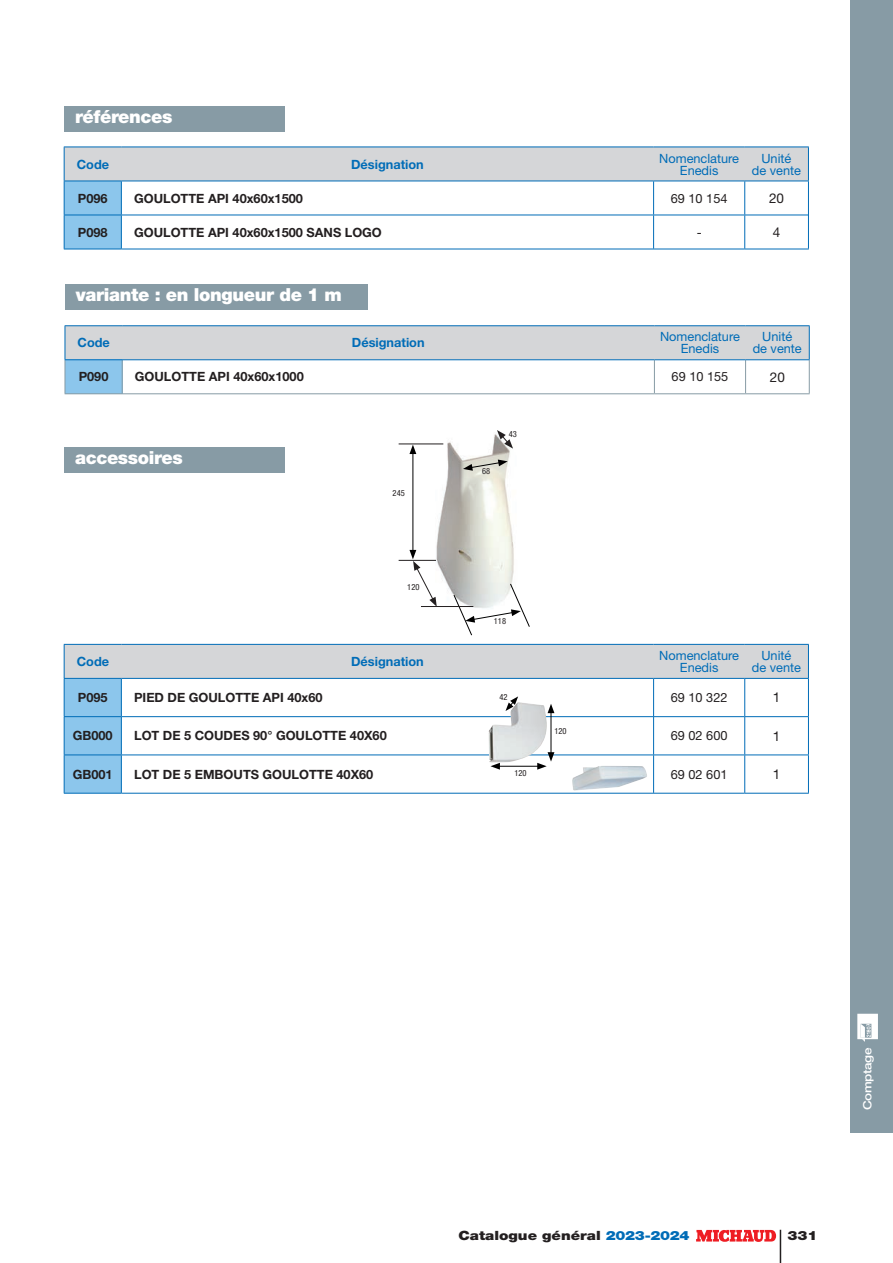
<style>
.page{position:relative;width:893px;height:1263px;background:#fff}
.page>*{position:absolute;margin:0;border:0;box-sizing:border-box;transform-origin:0 0}
.t1{font:900 18px "Helvetica Neue LT Pro";letter-spacing:-.02em;color:#fff}
.t2{font:13.5px "Helvetica Neue LT Pro";color:#231f20}
.t3{font:700 12.75px "Helvetica Neue LT Pro";color:#231f20}
.t4{font:12.75px/12px "Helvetica Neue LT Pro";color:#006cb7;text-align:center}
.t5{font:700 12.75px "Helvetica Neue LT Pro";color:#006cb7}
.t6{font:12.75px "Helvetica Neue LT Pro";color:#231f20}
.t7{font:900 12.75px "Helvetica Neue LT Pro";color:#231f20;scale:1.18 1}
.t8{font:500 11.55px "Helvetica Neue LT Pro";letter-spacing:-.03em;color:#fff;scale:1.18 1}
.t9{font:condensed 8.4px "Helvetica Neue LT Pro";color:#231f20}
.s1{color:#006cb7}
</style>
<div class="page">
<hr style="left:0;top:0;width:1px;height:64px;background:#879ba5">
<hr style="left:780px;top:1230px;width:1px;height:33px;background:#231f20">
<svg style="left:696px;top:1230px;width:80px;height:12px"></svg>
<div style="left:850px;top:0;width:43px;height:1132px;background:#879ba5"></div>
<svg style="left:857px;top:1014px;width:21px;height:28px"></svg>
<img style="left:435px;top:434px;width:79px;height:160px">
<svg style="left:65px;top:148px;width:743px;height:101px"></svg>
<hr style="left:64px;top:147px;width:1px;height:34px;background:#006cb7">
<hr style="left:64px;top:147px;width:57px;height:1px;background:#006cb7">
<hr style="left:121px;top:147px;width:533px;height:1px;background:#006cb7">
<hr style="left:654px;top:147px;width:91px;height:1px;background:#006cb7">
<hr style="left:745px;top:147px;width:64px;height:1px;background:#006cb7">
<hr style="left:808px;top:147px;width:1px;height:34px;background:#006cb7">
<hr style="left:64px;top:181px;width:1px;height:34px;background:#006cb7">
<hr style="left:64px;top:181px;width:57px;height:1px;background:#006cb7">
<hr style="left:121px;top:181px;width:1px;height:34px;background:#006cb7">
<hr style="left:121px;top:181px;width:533px;height:1px;background:#006cb7">
<hr style="left:653px;top:181px;width:1px;height:34px;background:#006cb7">
<hr style="left:654px;top:181px;width:91px;height:1px;background:#006cb7">
<hr style="left:744px;top:181px;width:1px;height:34px;background:#006cb7">
<hr style="left:745px;top:181px;width:64px;height:1px;background:#006cb7">
<hr style="left:808px;top:181px;width:1px;height:34px;background:#006cb7">
<hr style="left:64px;top:215px;width:1px;height:34px;background:#006cb7">
<hr style="left:64px;top:215px;width:57px;height:1px;background:#006cb7">
<hr style="left:64px;top:249px;width:57px;height:1px;background:#006cb7">
<hr style="left:121px;top:215px;width:1px;height:34px;background:#006cb7">
<hr style="left:121px;top:215px;width:533px;height:1px;background:#006cb7">
<hr style="left:121px;top:249px;width:533px;height:1px;background:#006cb7">
<hr style="left:653px;top:215px;width:1px;height:34px;background:#006cb7">
<hr style="left:654px;top:215px;width:91px;height:1px;background:#006cb7">
<hr style="left:654px;top:249px;width:91px;height:1px;background:#006cb7">
<hr style="left:744px;top:215px;width:1px;height:34px;background:#006cb7">
<hr style="left:745px;top:215px;width:63px;height:1px;background:#006cb7">
<hr style="left:808px;top:215px;width:1px;height:34px;background:#006cb7">
<hr style="left:745px;top:249px;width:64px;height:1px;background:#006cb7">
<hr style="left:745px;top:644px;width:64px;height:1px;background:#006cb7">
<hr style="left:808px;top:645px;width:1px;height:33px;background:#006cb7">
<hr style="left:745px;top:678px;width:64px;height:1px;background:#006cb7">
<hr style="left:808px;top:679px;width:1px;height:37px;background:#006cb7">
<hr style="left:745px;top:716px;width:64px;height:1px;background:#006cb7">
<hr style="left:808px;top:717px;width:1px;height:37px;background:#006cb7">
<hr style="left:64px;top:793px;width:57px;height:1px;background:#006cb7">
<hr style="left:121px;top:793px;width:533px;height:1px;background:#006cb7">
<hr style="left:654px;top:793px;width:91px;height:1px;background:#006cb7">
<hr style="left:745px;top:754px;width:64px;height:1px;background:#006cb7">
<hr style="left:808px;top:755px;width:1px;height:38px;background:#006cb7">
<hr style="left:745px;top:793px;width:64px;height:1px;background:#006cb7">
<div style="left:65px;top:106px;width:220px;height:26px;background:#879ba5"></div>
<div style="left:65px;top:447px;width:220px;height:26px;background:#879ba5"></div>
<hr style="left:399px;top:444px;width:44px;height:1px;background:#231f20">
<hr style="left:399px;top:560px;width:37px;height:1px;background:#231f20">
<hr style="left:413px;top:452px;width:1px;height:100px;background:#000">
<svg style="left:409px;top:445px;width:7px;height:9px"></svg>
<svg style="left:66px;top:326px;width:743px;height:67px"></svg>
<hr style="left:65px;top:360px;width:1px;height:33px;background:#879ba5">
<hr style="left:65px;top:393px;width:57px;height:1px;background:#879ba5">
<hr style="left:122px;top:360px;width:1px;height:33px;background:#879ba5">
<hr style="left:654px;top:360px;width:1px;height:33px;background:#879ba5">
<hr style="left:122px;top:393px;width:532px;height:1px;background:#879ba5">
<hr style="left:654px;top:393px;width:92px;height:1px;background:#879ba5">
<hr style="left:745px;top:360px;width:1px;height:33px;background:#879ba5">
<hr style="left:809px;top:360px;width:1px;height:33px;background:#879ba5">
<hr style="left:746px;top:393px;width:64px;height:1px;background:#879ba5">
<hr style="left:65px;top:326px;width:1px;height:33px;background:#006cb7">
<hr style="left:65px;top:325px;width:57px;height:1px;background:#006cb7">
<hr style="left:122px;top:325px;width:532px;height:1px;background:#006cb7">
<hr style="left:654px;top:325px;width:92px;height:1px;background:#006cb7">
<hr style="left:746px;top:325px;width:64px;height:1px;background:#006cb7">
<hr style="left:809px;top:326px;width:1px;height:33px;background:#006cb7">
<hr style="left:65px;top:359px;width:57px;height:1px;background:#006cb7">
<hr style="left:122px;top:359px;width:532px;height:1px;background:#006cb7">
<hr style="left:654px;top:359px;width:92px;height:1px;background:#006cb7">
<hr style="left:746px;top:359px;width:64px;height:1px;background:#006cb7">
<div style="left:65px;top:284px;width:302px;height:26px;background:#879ba5"></div>
<svg style="left:463px;top:459px;width:45px;height:12px"></svg>
<hr style="left:421px;top:606px;width:52px;height:1px;background:#231f20">
<svg style="left:409px;top:550px;width:28px;height:56px"></svg>
<svg style="left:453px;top:583px;width:77px;height:53px"></svg>
<svg style="left:497px;top:430px;width:16px;height:19px"></svg>
<svg style="left:64px;top:644px;width:744px;height:149px"></svg>
<h1 class="t1" style="left:75px;top:106px;width:99px">références</h1>
<p class="t5" style="left:77px;top:156px;width:34px">Code</p>
<p class="t5" style="left:351px;top:156px;width:74px">Désignation</p>
<p class="t4" style="left:659px;top:152px;width:81px">Nomenclature<br>Enedis</p>
<p class="t4" style="left:752px;top:152px;width:51px">Unité<br>de vente</p>
<p class="t3" style="left:78px;top:190px;width:31px">P096</p>
<p class="t3" style="left:134px;top:190px;width:170px">GOULOTTE API 40x60x1500</p>
<p class="t6" style="left:671px;top:190px;width:58px">69 10 154</p>
<p class="t2" style="left:769px;top:190px;width:17px">20</p>
<p class="t3" style="left:78px;top:224px;width:31px">P098</p>
<p class="t3" style="left:134px;top:224px;width:249px">GOULOTTE API 40x60x1500 SANS LOGO</p>
<p class="t6" style="left:697px;top:224px;width:6px">-</p>
<p class="t2" style="left:773px;top:224px;width:9px">4</p>
<h1 class="t1" style="left:76px;top:283px;width:268px">variante : en longueur de 1 m</h1>
<p class="t5" style="left:78px;top:335px;width:34px">Code</p>
<p class="t5" style="left:352px;top:335px;width:74px">Désignation</p>
<p class="t4" style="left:660px;top:330px;width:81px">Nomenclature<br>Enedis</p>
<p class="t4" style="left:753px;top:330px;width:51px">Unité<br>de vente</p>
<p class="t3" style="left:79px;top:369px;width:31px">P090</p>
<p class="t3" style="left:135px;top:369px;width:170px">GOULOTTE API 40x60x1000</p>
<p class="t6" style="left:672px;top:369px;width:58px">69 10 155</p>
<p class="t2" style="left:770px;top:368px;width:17px">20</p>
<h1 class="t1" style="left:75px;top:447px;width:109px">accessoires</h1>
<p class="t9" style="left:393px;top:488px;width:14px">245</p>
<p class="t9" style="left:407px;top:582px;width:14px">120</p>
<p class="t9" style="left:482px;top:466px;width:10px">68</p>
<p class="t9" style="left:509px;top:429px;width:10px">43</p>
<p class="t9" style="left:494px;top:616px;width:14px">118</p>
<p class="t5" style="left:77px;top:653px;width:34px">Code</p>
<p class="t5" style="left:351px;top:653px;width:74px">Désignation</p>
<p class="t4" style="left:659px;top:649px;width:81px">Nomenclature<br>Enedis</p>
<p class="t4" style="left:752px;top:649px;width:51px">Unité<br>de vente</p>
<p class="t3" style="left:78px;top:690px;width:31px">P095</p>
<p class="t3" style="left:134px;top:690px;width:190px">PIED DE GOULOTTE API 40x60</p>
<p class="t6" style="left:671px;top:690px;width:58px">69 10 322</p>
<p class="t2" style="left:773px;top:689px;width:9px">1</p>
<p class="t3" style="left:73px;top:728px;width:41px">GB000</p>
<p class="t3" style="left:134px;top:728px;width:254px">LOT DE 5 COUDES 90° GOULOTTE 40X60</p>
<p class="t6" style="left:671px;top:728px;width:58px">69 02 600</p>
<p class="t2" style="left:773px;top:727px;width:9px">1</p>
<p class="t3" style="left:73px;top:766px;width:41px">GB001</p>
<p class="t3" style="left:134px;top:766px;width:241px">LOT DE 5 EMBOUTS GOULOTTE 40X60</p>
<p class="t6" style="left:671px;top:766px;width:58px">69 02 601</p>
<p class="t2" style="left:773px;top:766px;width:9px">1</p>
<p class="t9" style="left:499px;top:692px;width:10px">42</p>
<p class="t9" style="left:554px;top:726px;width:14px">120</p>
<p class="t9" style="left:514px;top:768px;width:14px">120</p>
<p class="t8" style="left:860px;top:1110px;width:54px;rotate:-90deg">Comptage</p>
<p class="t7" style="left:458px;top:1228px;width:197px">Catalogue général <span class="s1">2023-2024</span></p>
<p class="t7" style="left:787px;top:1228px;width:27px">331</p>
</div>
